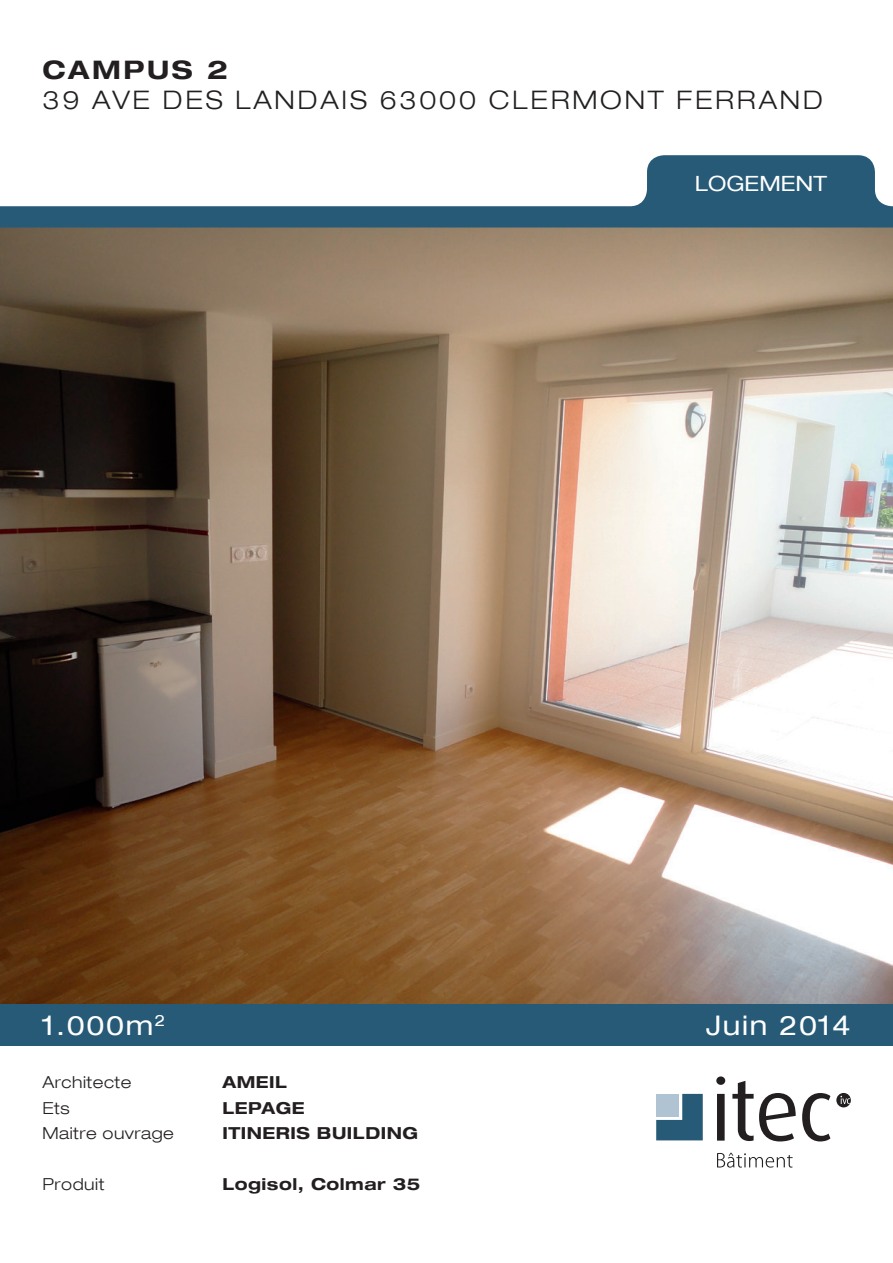
<style>
.page{position:relative;width:893px;height:1263px;background:#fff}
.page>*{position:absolute;margin:0;border:0;box-sizing:border-box;transform-origin:0 0}
.t1{font:expanded 27px "Helvetica Neue LT Com";letter-spacing:.06em;color:#fff}
.t2{font:300 expanded 25.5px "Helvetica Neue LT Com";letter-spacing:.11em;color:#231f20}
.t3{font:700 expanded 25.5px "Helvetica Neue LT Com";letter-spacing:.1em;color:#231f20}
.t4{font:expanded 21px "Helvetica Neue LT Com";color:#fff}
.t5{font:700 expanded 16.5px "Helvetica Neue LT Com";letter-spacing:.03em;color:#231f20}
.t6{font:300 expanded 16.5px "Helvetica Neue LT Com";letter-spacing:.03em;color:#231f20}
</style>
<div class="page">
<img style="left:0;top:227px;width:893px;height:777px">
<svg style="left:0;top:155px;width:893px;height:72px"></svg>
<div style="left:0;top:1004px;width:893px;height:42px;background:#265a77"></div>
<svg style="left:716px;top:1076px;width:9px;height:64px"></svg>
<svg style="left:732px;top:1081px;width:64px;height:60px"></svg>
<svg style="left:802px;top:1093px;width:28px;height:48px"></svg>
<svg style="left:656px;top:1094px;width:47px;height:46px;background:#588097"></svg>
<svg style="left:836px;top:1093px;width:15px;height:14px"></svg>
<svg style="left:717px;top:1153px;width:76px;height:14px"></svg>
<h2 class="t3" style="left:43px;top:53px;width:187px">CAMPUS 2</h2>
<h2 class="t2" style="left:43px;top:85px;width:782px">39 AVE DES LANDAIS 63000 CLERMONT FERRAND</h2>
<p class="t4" style="left:695px;top:170px;width:134px">LOGEMENT</p>
<h1 class="t1" style="left:43px;top:1008px;width:124px">1.000m<sup>2</sup></h1>
<h1 class="t1" style="left:706px;top:1008px;width:146px">Juin 2014</h1>
<p class="t6" style="left:43px;top:1072px;width:91px">Architecte</p>
<p class="t5" style="left:223px;top:1071px;width:66px">AMEIL</p>
<p class="t6" style="left:43px;top:1097px;width:29px">Ets</p>
<p class="t5" style="left:223px;top:1097px;width:84px">LEPAGE</p>
<p class="t6" style="left:43px;top:1123px;width:133px">Maitre ouvrage</p>
<p class="t5" style="left:223px;top:1122px;width:197px">ITINERIS BUILDING</p>
<p class="t6" style="left:43px;top:1174px;width:63px">Produit</p>
<p class="t5" style="left:223px;top:1173px;width:199px">Logisol, Colmar 35</p>
</div>
